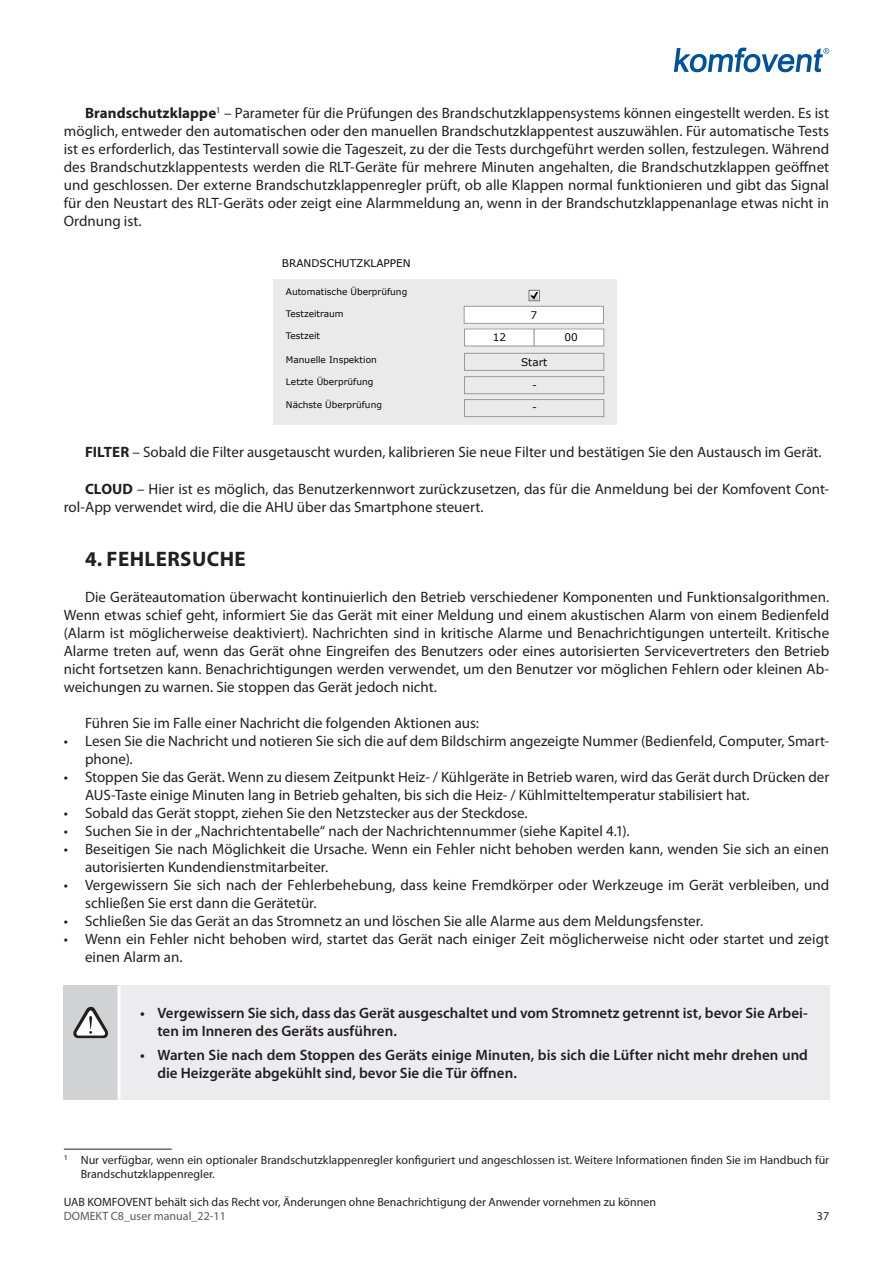
<style>
.page{position:relative;width:893px;height:1263px;background:#fff}
.page>*{position:absolute;margin:0;border:0;box-sizing:border-box;transform-origin:0 0}
.t1{font:700 21px "Myriad Pro";letter-spacing:.02em;color:#231f20}
.t2{font:15px/18px "Myriad Pro";color:#231f20}
.t3{font:600 15px/18px "Myriad Pro";color:#231f20}
.t4{font:12px/14.4px "Myriad Pro";color:#231f20}
.t5{font:12px "Myriad Pro";color:#57585a}
.t6{font:10.5px/22.6px "Verdana";color:#050504;text-align:center}
.t7{font:9px "Verdana";color:#050504}
.s1{font-weight:700}
</style>
<div class="page">
<svg style="left:674px;top:48px;width:155px;height:24px"></svg>
<div style="left:274px;top:279px;width:343px;height:146px;background:#eaeaea"></div>
<div style="left:464px;top:399px;width:140px;height:18px;border:1px solid #999"></div>
<div style="left:464px;top:329px;width:70px;height:17px;background:#fff"></div>
<div style="left:464px;top:329px;width:71px;height:17px;border:1px solid #999"></div>
<div style="left:464px;top:353px;width:140px;height:18px;border:1px solid #999"></div>
<div style="left:464px;top:376px;width:140px;height:18px;border:1px solid #999"></div>
<div style="left:529px;top:290px;width:11px;height:11px;border:1px solid #707171"></div>
<svg style="left:530px;top:292px;width:9px;height:8px"></svg>
<div style="left:464px;top:306px;width:139px;height:17px;background:#fff"></div>
<div style="left:464px;top:306px;width:140px;height:18px;border:1px solid #999"></div>
<div style="left:534px;top:329px;width:70px;height:17px;background:#fff"></div>
<div style="left:534px;top:329px;width:70px;height:17px;border:1px solid #999"></div>
<div style="left:64px;top:985px;width:55px;height:115px;background:#d1d2d4"></div>
<div style="left:119px;top:985px;width:710px;height:115px;background:#ececee"></div>
<hr style="left:118px;top:985px;width:3px;height:115px;background:#fff">
<svg style="left:73px;top:1006px;width:35px;height:32px"></svg>
<hr style="left:64px;top:1149px;width:108px;height:1px;background:#231f20">
<p class="t2" style="left:64px;top:103px;width:767px;text-align:justify;text-indent:21px"><span class="s1">Brandschutzklappe</span><sup>1</sup> – Parameter für die Prüfungen des Brandschutzklappensystems können eingestellt werden. Es ist möglich, entweder den automatischen oder den manuellen Brandschutzklappentest auszuwählen. Für automatische Tests ist es erforderlich, das Testintervall sowie die Tageszeit, zu der die Tests durchgeführt werden sollen, festzulegen. Während des Brandschutzklappentests werden die RLT-Geräte für mehrere Minuten angehalten, die Brandschutzklappen geöffnet und geschlossen. Der externe Brandschutzklappenregler prüft, ob alle Klappen normal funktionieren und gibt das Signal für den Neustart des RLT-Geräts oder zeigt eine Alarmmeldung an, wenn in der Brandschutzklappenanlage etwas nicht in Ordnung ist.</p>
<p class="t6" style="left:282px;top:252px;width:130px">BRANDSCHUTZKLAPPEN</p>
<p class="t7" style="left:286px;top:286px;width:123px">Automatische Überprüfung</p>
<p class="t7" style="left:286px;top:308px;width:59px">Testzeitraum</p>
<p class="t7" style="left:286px;top:329px;width:36px">Testzeit</p>
<p class="t6" style="left:493px;top:326px;width:15px">12</p>
<p class="t6" style="left:530px;top:304px;width:8px">7</p>
<p class="t6" style="left:564px;top:326px;width:15px">00</p>
<p class="t7" style="left:286px;top:354px;width:92px">Manuelle Inspektion</p>
<p class="t6" style="left:521px;top:351px;width:28px">Start -<br>-</p>
<p class="t7" style="left:286px;top:376px;width:89px">Letzte Überprüfung</p>
<p class="t7" style="left:286px;top:398px;width:98px">Nächste Überprüfung</p>
<p class="t2" style="left:85px;top:443px;width:738px"><span class="s1">FILTER</span> – Sobald die Filter ausgetauscht wurden, kalibrieren Sie neue Filter und bestätigen Sie den Austausch im Gerät.</p>
<p class="t2" style="left:64px;top:479px;width:767px;text-indent:21px"><span class="s1">CLOUD</span> – Hier ist es möglich, das Benutzerkennwort zurückzusetzen, das für die Anmeldung bei der Komfovent Cont&shy;rol-App verwendet wird, die die AHU über das Smartphone steuert.</p>
<h1 class="t1" style="left:85px;top:545px;width:162px">4. FEHLERSUCHE</h1>
<p class="t2" style="left:64px;top:587px;width:767px;text-align:justify;text-indent:21px">Die Geräteautomation überwacht kontinuierlich den Betrieb verschiedener Komponenten und Funktionsalgorithmen.<br>Wenn etwas schief geht, informiert Sie das Gerät mit einer Meldung und einem akustischen Alarm von einem Bedienfeld (Alarm ist möglicherweise deaktiviert). Nachrichten sind in kritische Alarme und Benachrichtigungen unterteilt. Kritische Alarme treten auf, wenn das Gerät ohne Eingreifen des Benutzers oder eines autorisierten Servicevertreters den Betrieb nicht fortsetzen kann. Benachrichtigungen werden verwendet, um den Benutzer vor möglichen Fehlern oder kleinen Ab&shy;weichungen zu warnen. Sie stoppen das Gerät jedoch nicht.</p>
<p class="t2" style="left:85px;top:713px;width:395px">Führen Sie im Falle einer Nachricht die folgenden Aktionen aus:</p>
<p class="t2" style="left:85px;top:731px;width:746px;text-indent:-21px">• Lesen Sie die Nachricht und notieren Sie sich die auf dem Bildschirm angezeigte Nummer (Bedienfeld, Computer, Smart&shy;phone).</p>
<p class="t2" style="left:85px;top:767px;width:746px;text-indent:-21px">• Stoppen Sie das Gerät. Wenn zu diesem Zeitpunkt Heiz- / Kühlgeräte in Betrieb waren, wird das Gerät durch Drücken der<br>AUS-Taste einige Minuten lang in Betrieb gehalten, bis sich die Heiz- / Kühlmitteltemperatur stabilisiert hat.</p>
<p class="t2" style="left:64px;top:803px;width:465px">• Sobald das Gerät stoppt, ziehen Sie den Netzstecker aus der Steckdose.</p>
<p class="t2" style="left:64px;top:821px;width:567px">• Suchen Sie in der „Nachrichtentabelle“ nach der Nachrichtennummer (siehe Kapitel 4.1).</p>
<p class="t2" style="left:85px;top:839px;width:746px;text-indent:-21px">• Beseitigen Sie nach Möglichkeit die Ursache. Wenn ein Fehler nicht behoben werden kann, wenden Sie sich an einen autorisierten Kundendienstmitarbeiter.</p>
<p class="t2" style="left:85px;top:875px;width:746px;text-indent:-21px">• Vergewissern Sie sich nach der Fehlerbehebung, dass keine Fremdkörper oder Werkzeuge im Gerät verbleiben, und schließen Sie erst dann die Gerätetür.</p>
<p class="t2" style="left:64px;top:911px;width:641px">• Schließen Sie das Gerät an das Stromnetz an und löschen Sie alle Alarme aus dem Meldungsfenster.</p>
<p class="t2" style="left:85px;top:929px;width:746px;text-indent:-21px">• Wenn ein Fehler nicht behoben wird, startet das Gerät nach einiger Zeit möglicherweise nicht oder startet und zeigt einen Alarm an.</p>
<p class="t3" style="left:157px;top:1004px;width:652px;text-indent:-17px">• Vergewissern Sie sich, dass das Gerät ausgeschaltet und vom Stromnetz getrennt ist, bevor Sie Arbei&shy;ten im Inneren des Geräts ausführen.</p>
<p class="t3" style="left:157px;top:1046px;width:652px;text-indent:-17px">• Warten Sie nach dem Stoppen des Geräts einige Minuten, bis sich die Lüfter nicht mehr drehen und die Heizgeräte abgekühlt sind, bevor Sie die Tür öffnen.</p>
<p class="t4" style="left:81px;top:1152px;width:750px;text-indent:-17px"><sup>1</sup> Nur verfügbar, wenn ein optionaler Brandschutzklappenregler konfiguriert und angeschlossen ist. Weitere Informationen finden Sie im Handbuch für<br>Brandschutzklappenregler.</p>
<p class="t4" style="left:64px;top:1195px;width:594px">UAB KOMFOVENT behält sich das Recht vor, Änderungen ohne Benachrichtigung der Anwender vornehmen zu können</p>
<p class="t5" style="left:64px;top:1209px;width:164px">DOMEKT C8_user manual_22-11</p>
<p class="t4" style="left:817px;top:1209px;width:14px">37</p>
</div>
